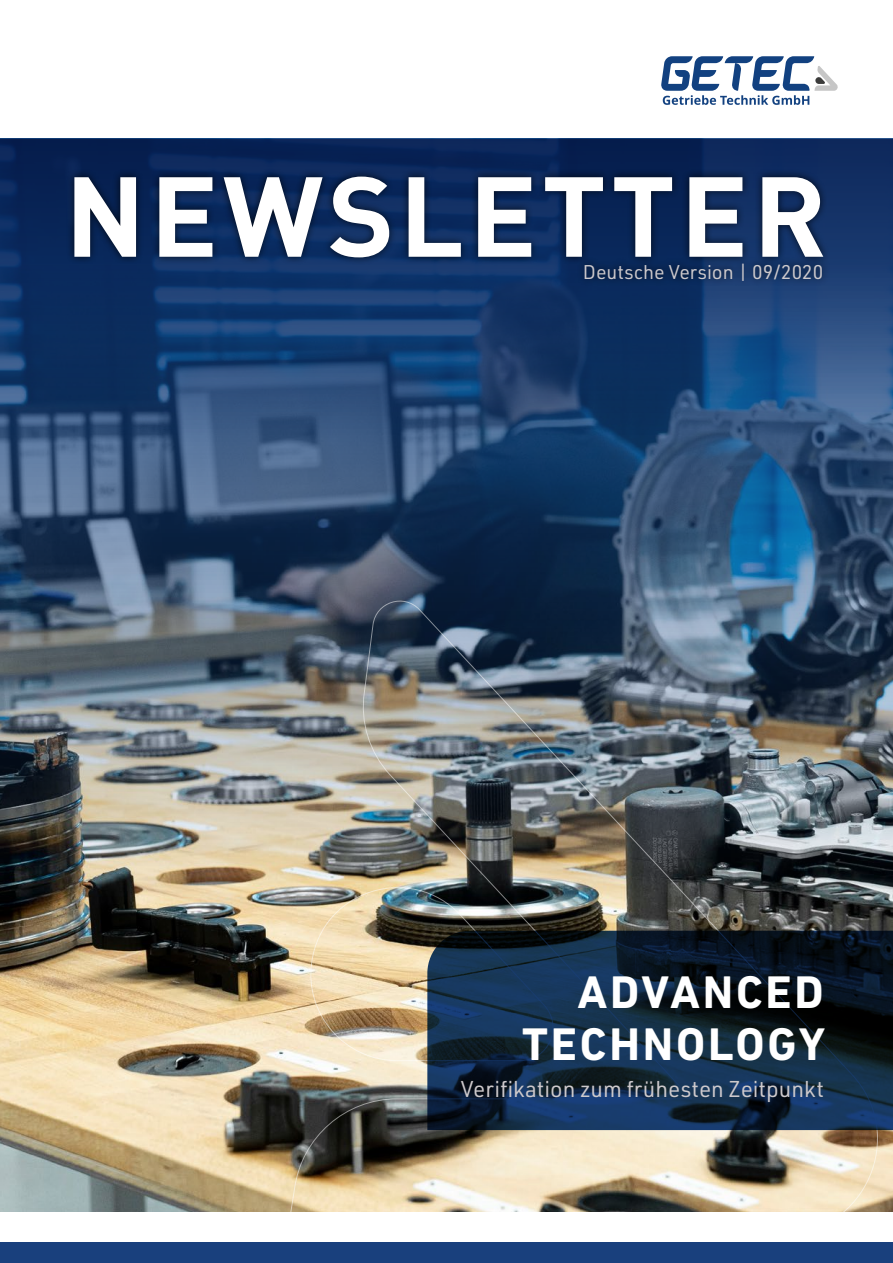
<style>
.page{position:relative;width:893px;height:1263px;background:#fff}
.page>*{position:absolute;margin:0;border:0;box-sizing:border-box;transform-origin:0 0}
.t1{font:700 46.5px/52.2px "DIN Next LT Pro";letter-spacing:.06em;color:#fff;text-align:right}
.t2{font:22.5px "URWDIN";color:#cdc9cc}
.t3{font:19.5px "URWDIN";color:#cdc9cc}
</style>
<div class="page">
<img style="left:0;top:436px;width:893px;height:776px">
<svg style="left:0;top:139px;width:893px;height:297px;background:#193c6d"></svg>
<img style="left:286px;top:592px;width:607px;height:620px">
<img style="left:304px;top:861px;width:260px;height:200px">
<svg style="left:661px;top:56px;width:177px;height:49px"></svg>
<div style="left:66px;top:168px;width:765px;height:120px;background:#000;opacity:.75"></div>
<svg style="left:74px;top:177px;width:749px;height:80px"></svg>
<svg style="left:427px;top:931px;width:466px;height:199px;background:#10253c"></svg>
<div style="left:0;top:1242px;width:893px;height:21px;background:#19407d"></div>
<p class="t3" style="left:583px;top:259px;width:242px">Deutsche Version | 09/2020</p>
<h1 class="t1" style="left:522px;top:966px;width:304px">ADVANCED<br>TECHNOLOGY</h1>
<p class="t2" style="left:461px;top:1074px;width:364px">Verifikation zum frühesten Zeitpunkt</p>
</div>
